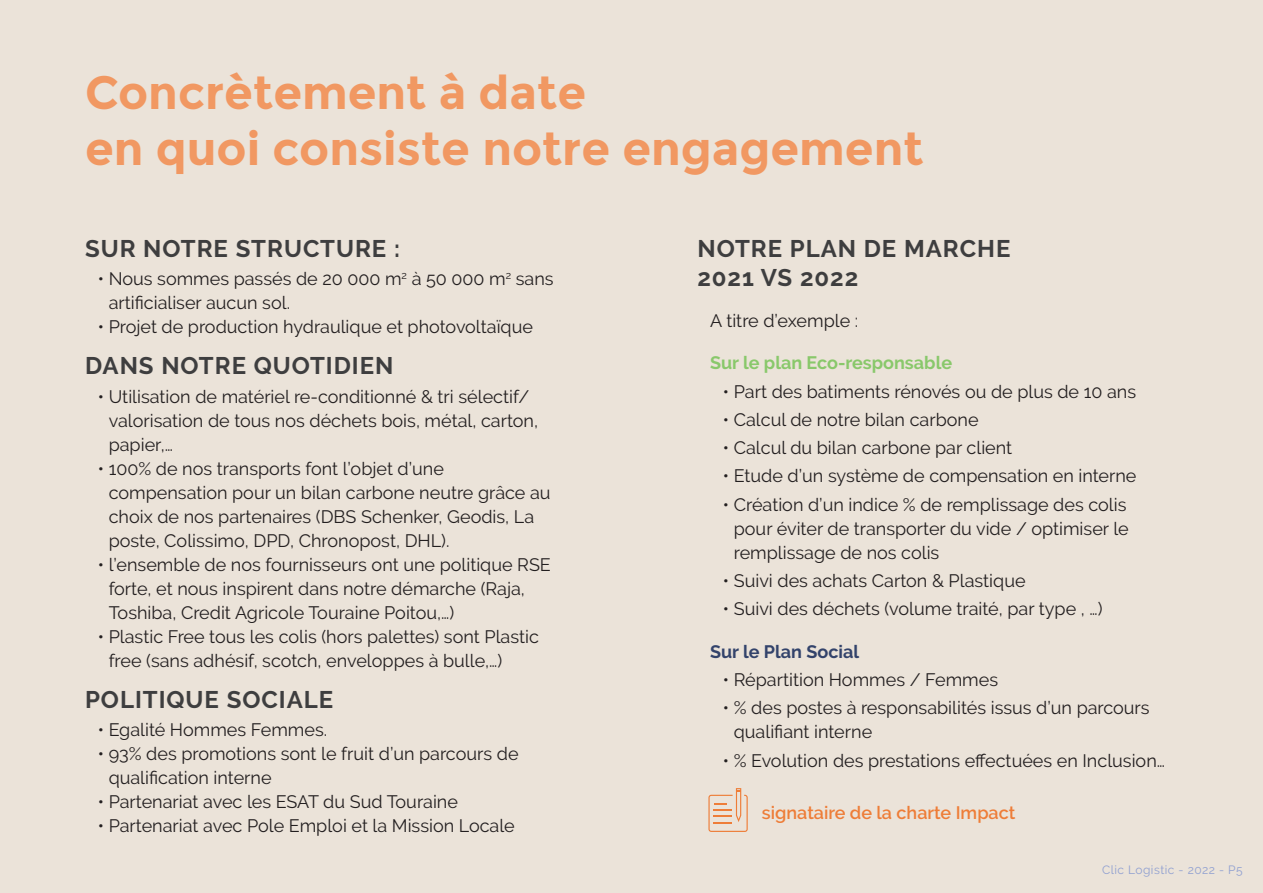
<style>
.page{position:relative;width:1263px;height:893px;background:#ebe3d9}
.page>*{position:absolute;margin:0;border:0;box-sizing:border-box;transform-origin:0 0}
.t1{font:700 46.5px/55.8px "Montserrat";color:#f19862}
.t2{font:700 24px/28.8px "Raleway";letter-spacing:.04em;color:#3e3e3f}
.t3{font:18px/24px "Raleway";color:#231f20}
.t4{font:600 18px "Raleway";color:#ee7d38}
.t5{font:700 18px "Raleway";color:#89c86b}
.t6{font:700 18px "Raleway";color:#33436b}
.t7{font:12px "Raleway";letter-spacing:.04em;color:#90a0d1}
</style>
<div class="page">
<svg style="left:708px;top:788px;width:40px;height:44px"></svg>
<h1 class="t1" style="left:85px;top:64px;width:840px">Concrètement à date<br>en quoi consiste notre engagement</h1>
<h2 class="t2" style="left:85px;top:234px;width:316px">SUR NOTRE STRUCTURE :</h2>
<p class="t3" style="left:109px;top:267px;width:446px;text-indent:-11px">• Nous sommes passés de 20 000 m<sup>2</sup> à 50 000 m<sup>2</sup> sans artificialiser aucun sol.</p>
<p class="t3" style="left:98px;top:315px;width:437px">• Projet de production hydraulique et photovoltaïque</p>
<h2 class="t2" style="left:85px;top:351px;width:310px">DANS NOTRE QUOTIDIEN</h2>
<p class="t3" style="left:109px;top:384px;width:431px;text-indent:-11px">• Utilisation de matériel re-conditionné &amp; tri sélectif/ valorisation de tous nos déchets bois, métal, carton, papier,…</p>
<p class="t3" style="left:109px;top:456px;width:443px;text-indent:-11px">• 100% de nos transports font l’objet d’une compensation pour un bilan carbone neutre grâce au choix de nos partenaires (DBS Schenker, Geodis, La poste, Colissimo, DPD, Chronopost, DHL).</p>
<p class="t3" style="left:109px;top:552px;width:444px;text-indent:-11px">• l’ensemble de nos fournisseurs ont une politique RSE forte, et nous inspirent dans notre démarche (Raja,<br>Toshiba, Credit Agricole Touraine Poitou,…)</p>
<p class="t3" style="left:109px;top:624px;width:432px;text-indent:-11px">• Plastic Free tous les colis (hors palettes) sont Plastic free (sans adhésif, scotch, enveloppes à bulle,…)</p>
<h2 class="t2" style="left:85px;top:685px;width:250px">POLITIQUE SOCIALE</h2>
<p class="t3" style="left:98px;top:718px;width:231px">• Egalité Hommes Femmes.</p>
<p class="t3" style="left:109px;top:742px;width:411px;text-indent:-11px">• 93% des promotions sont le fruit d’un parcours de qualification interne</p>
<p class="t3" style="left:98px;top:790px;width:362px">• Partenariat avec les ESAT du Sud Touraine</p>
<p class="t3" style="left:98px;top:814px;width:419px">• Partenariat avec Pole Emploi et la Mission Locale</p>
<h2 class="t2" style="left:697px;top:234px;width:315px">NOTRE PLAN DE MARCHE<br>2021 VS 2022</h2>
<p class="t3" style="left:710px;top:309px;width:150px">A titre d’exemple :</p>
<p class="t5" style="left:710px;top:352px;width:243px">Sur le plan Eco-responsable</p>
<p class="t3" style="left:723px;top:379px;width:415px">• Part des batiments rénovés ou de plus de 10 ans</p>
<p class="t3" style="left:723px;top:408px;width:257px">• Calcul de notre bilan carbone</p>
<p class="t3" style="left:723px;top:436px;width:291px">• Calcul du bilan carbone par client</p>
<p class="t3" style="left:723px;top:464px;width:415px">• Etude d’un système de compensation en interne</p>
<p class="t3" style="left:734px;top:492px;width:396px;text-indent:-11px">• Création d’un indice % de remplissage des colis pour éviter de transporter du vide / optimiser le remplissage de nos colis</p>
<p class="t3" style="left:723px;top:569px;width:304px">• Suivi des achats Carton &amp; Plastique</p>
<p class="t3" style="left:723px;top:597px;width:381px">• Suivi des déchets (volume traité, par type , …)</p>
<p class="t6" style="left:710px;top:641px;width:150px">Sur le Plan Social</p>
<p class="t3" style="left:723px;top:668px;width:277px">• Répartition Hommes / Femmes</p>
<p class="t3" style="left:734px;top:696px;width:417px;text-indent:-11px">• % des postes à responsabilités issus d’un parcours qualifiant interne</p>
<p class="t3" style="left:723px;top:748px;width:444px">• % Evolution des prestations effectuées en Inclusion…</p>
<p class="t4" style="left:762px;top:802px;width:255px">signataire de la charte Impact</p>
<p class="t7" style="left:1102px;top:863px;width:142px">Clic Logistic - 2022 - P5</p>
</div>
